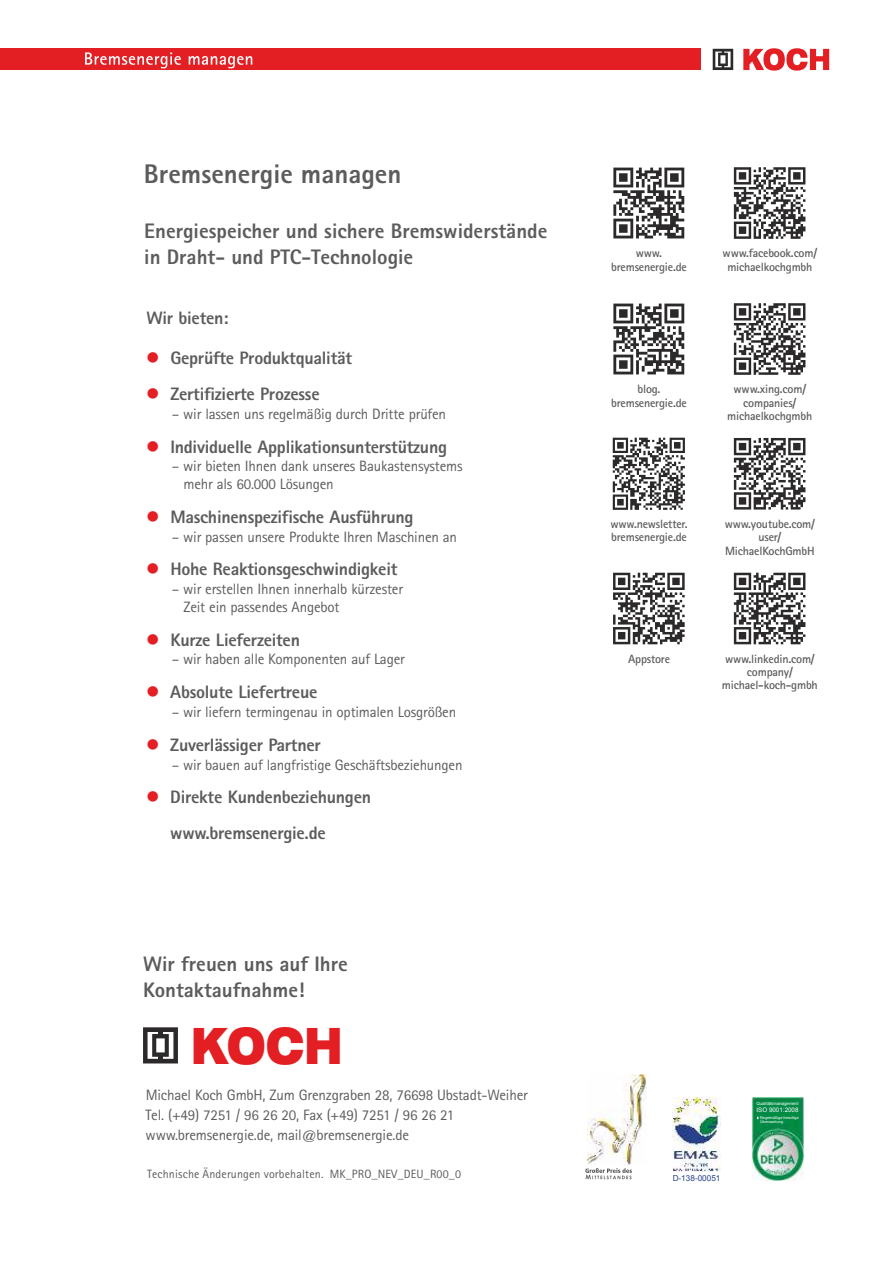
<style>
.page{position:relative;width:893px;height:1263px;background:#fff}
.page>*{position:absolute;margin:0;border:0;box-sizing:border-box;transform-origin:0 0}
.t1{font:900 expanded 49.95px "Swiss 721 BT";color:#e31f24;scale:.75 1}
.t2{font:800 27px "Rotis Sans Serif";color:#5c5c5c}
.t3{font:800 21px/26.2px "Rotis Sans Serif";color:#5c5c5c}
.t4{font:800 18px/35.8px "Rotis Sans Serif";letter-spacing:-.015em;color:#5c5c5c}
.t5{font:18px "Wingdings";color:#e31f24}
.t6{font:15px/17.5px "Rotis Sans Serif";letter-spacing:-.015em;color:#5c5c5c}
.t7{font:700 12px/13.2px "Rotis Sans Serif";letter-spacing:-.015em;color:#5c5c5c;text-align:center}
.t8{font:12px "Rotis Sans Serif";letter-spacing:.015em;color:#5c5c5c}
.t9{font:8.25px "Arial";color:#29408a}
.t10{font:6.3px "Arial";color:#fff}
.t11{font:4.35px "Arial";color:#fff}
.t12{font:3.75px/4.2px "Arial";color:#fff}
</style>
<div class="page">
<div style="left:0;top:49px;width:701px;height:21px;background:#e31f24"></div>
<svg style="left:743px;top:48px;width:86px;height:23px"></svg>
<svg style="left:713px;top:49px;width:20px;height:21px"></svg>
<svg style="left:85px;top:52px;width:167px;height:16px"></svg>
<svg style="left:733px;top:572px;width:73px;height:73px"></svg>
<svg style="left:734px;top:573px;width:71px;height:71px"></svg>
<svg style="left:613px;top:572px;width:72px;height:73px"></svg>
<svg style="left:613px;top:573px;width:72px;height:71px"></svg>
<svg style="left:733px;top:438px;width:73px;height:72px"></svg>
<svg style="left:734px;top:438px;width:71px;height:72px"></svg>
<svg style="left:612px;top:437px;width:73px;height:73px"></svg>
<svg style="left:613px;top:438px;width:72px;height:72px"></svg>
<svg style="left:733px;top:303px;width:73px;height:72px"></svg>
<svg style="left:734px;top:303px;width:71px;height:72px"></svg>
<svg style="left:733px;top:167px;width:73px;height:72px"></svg>
<svg style="left:734px;top:167px;width:71px;height:72px"></svg>
<svg style="left:613px;top:167px;width:72px;height:72px"></svg>
<svg style="left:613px;top:168px;width:71px;height:70px"></svg>
<svg style="left:613px;top:303px;width:72px;height:72px"></svg>
<svg style="left:613px;top:304px;width:71px;height:70px"></svg>
<img style="left:587px;top:1074px;width:59px;height:91px">
<svg style="left:585px;top:1168px;width:47px;height:11px"></svg>
<img style="left:673px;top:1097px;width:47px;height:74px">
<img style="left:752px;top:1097px;width:51px;height:84px">
<svg style="left:143px;top:1027px;width:35px;height:36px"></svg>
<h2 class="t2" style="left:144px;top:164px;width:259px">Bremsenergie managen</h2>
<h3 class="t3" style="left:144px;top:220px;width:405px">Energiespeicher und sichere Bremswiderstände in Draht- und PTC-Technologie</h3>
<p class="t4" style="left:146px;top:302px;width:84px">Wir bieten:</p>
<p class="t4" style="left:170px;top:342px;width:183px">Geprüfte Produktqualität<br>Zertifizierte Prozesse</p>
<p class="t6" style="left:172px;top:406px;width:276px">– wir lassen uns regelmäßig durch Dritte prüfen</p>
<p class="t4" style="left:170px;top:431px;width:278px">Individuelle Applikationsunterstützung</p>
<p class="t6" style="left:183px;top:459px;width:281px;text-indent:-12px">– wir bieten Ihnen dank unseres Baukastensystems mehr als 60.000 Lösungen</p>
<p class="t4" style="left:170px;top:501px;width:245px">Maschinenspezifische Ausführung</p>
<p class="t6" style="left:172px;top:529px;width:287px">– wir passen unsere Produkte Ihren Maschinen an</p>
<p class="t4" style="left:170px;top:553px;width:229px">Hohe Reaktionsgeschwindigkeit</p>
<p class="t6" style="left:183px;top:581px;width:221px;text-indent:-12px">– wir erstellen Ihnen innerhalb kürzester<br>Zeit ein passendes Angebot</p>
<p class="t4" style="left:170px;top:623px;width:131px">Kurze Lieferzeiten</p>
<p class="t6" style="left:172px;top:652px;width:235px">– wir haben alle Komponenten auf Lager</p>
<p class="t4" style="left:170px;top:676px;width:149px">Absolute Liefertreue</p>
<p class="t6" style="left:172px;top:704px;width:286px">– wir liefern termingenau in optimalen Losgrößen</p>
<p class="t4" style="left:170px;top:729px;width:152px">Zuverlässiger Partner</p>
<p class="t6" style="left:172px;top:757px;width:292px">– wir bauen auf langfristige Geschäftsbeziehungen</p>
<p class="t4" style="left:170px;top:781px;width:202px">Direkte Kundenbeziehungen www.bremsenergie.de</p>
<p class="t5" style="left:146px;top:439px;width:15px">●</p>
<p class="t5" style="left:146px;top:509px;width:15px">●</p>
<p class="t5" style="left:146px;top:561px;width:15px">●</p>
<p class="t5" style="left:146px;top:632px;width:15px">●</p>
<p class="t5" style="left:146px;top:684px;width:15px">●</p>
<p class="t5" style="left:146px;top:737px;width:15px">●</p>
<p class="t5" style="left:146px;top:789px;width:15px">●</p>
<h3 class="t3" style="left:143px;top:953px;width:206px">Wir freuen uns auf Ihre<br>Kontaktaufnahme!</h3>
<h1 class="t1" style="left:191px;top:1025px;width:204px">KOCH</h1>
<p class="t6" style="left:146px;top:1086px;width:384px;line-height:20.1px">Michael Koch GmbH, Zum Grenzgraben 28, 76698 Ubstadt-Weiher<br>Tel. (+49) 7251 / 96 26 20, Fax (+49) 7251 / 96 26 21 www.bremsenergie.de, mail@bremsenergie.de</p>
<p class="t8" style="left:147px;top:1169px;width:315px">Technische Änderungen vorbehalten. MK_PRO_NEV_DEU_R00_0</p>
<p class="t7" style="left:611px;top:248px;width:77px">www. bremsenergie.de</p>
<p class="t7" style="left:723px;top:248px;width:96px">www.facebook.com/ michaelkochgmbh</p>
<p class="t7" style="left:611px;top:384px;width:77px">blog. bremsenergie.de</p>
<p class="t7" style="left:727px;top:384px;width:87px">www.xing.com/ companies/ michaelkochgmbh</p>
<p class="t7" style="left:611px;top:519px;width:79px;text-align:left">www.newsletter. bremsenergie.de</p>
<p class="t7" style="left:725px;top:519px;width:92px">www.youtube.com/ user/<br>MichaelKochGmbH</p>
<p class="t7" style="left:628px;top:653px;width:44px">Appstore</p>
<p class="t7" style="left:722px;top:653px;width:97px">www.linkedin.com/ company/ michael-koch-gmbh</p>
<p class="t11" style="left:756px;top:1102px;width:44px">Qualitätsmanagement</p>
<p class="t10" style="left:756px;top:1107px;width:44px">ISO 9001:2008</p>
<p class="t12" style="left:760px;top:1116px;width:40px">Regelmäßige freiwillige<br>Überwachung</p>
<p class="t9" style="left:673px;top:1175px;width:49px">D-138-00051</p>
</div>
